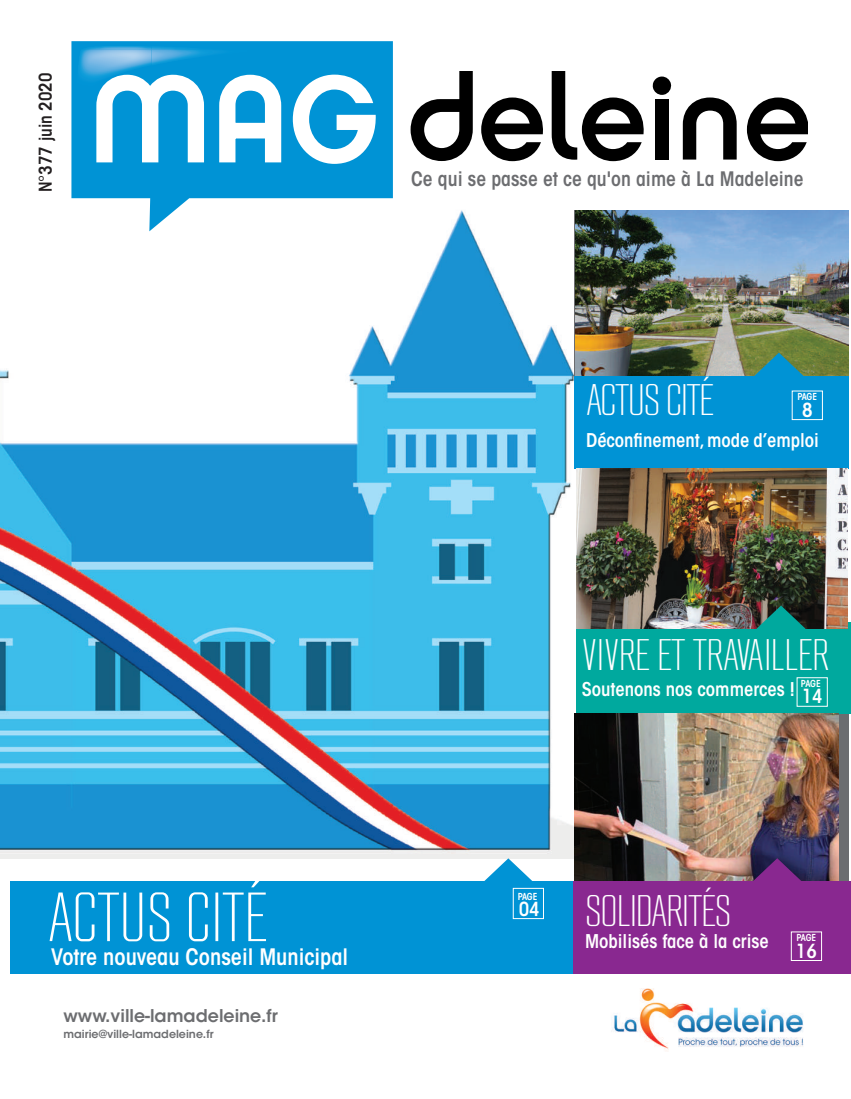
<style>
.page{position:relative;width:851px;height:1099px;background:#fff}
.page>*{position:absolute;margin:0;border:0;box-sizing:border-box;transform-origin:0 0}
.t1{font:300 68.75px "RB No 2";color:#fff}
.t2{font:300 43.75px "RB No 2";letter-spacing:-.02em;color:#fff}
.t3{font:300 43.75px "RB No 2";color:#fff}
.t4{font:600 condensed 22.5px "ITC Avant Garde Std";color:#fff}
.t5{font:600 condensed 19.75px "ITC Avant Garde Std";color:#6c6d70}
.t6{font:600 condensed 19.25px "ITC Avant Garde Std";color:#fff}
.t7{font:600 condensed 18.75px "ITC Avant Garde Std";color:#fff}
.t8{font:600 17.5px "ITC Avant Garde Std";color:#6c6d70}
.t9{font:600 condensed 17.5px "ITC Avant Garde Std";color:#231f20}
.t10{font:600 11.12px "ITC Avant Garde Std";color:#6c6d70}
.t11{font:600 condensed 9.62px "ITC Avant Garde Std";letter-spacing:-.03em;color:#fff}
</style>
<div class="page">
<img style="left:0;top:210px;width:574px;height:648px">
<div style="left:576px;top:622px;width:274px;height:92px;background:#00a99e"></div>
<div style="left:574px;top:713px;width:274px;height:242px;background:#6c6d70"></div>
<img style="left:574px;top:713px;width:264px;height:168px">
<div style="left:572px;top:881px;width:278px;height:92px;background:#892890"></div>
<svg style="left:752px;top:858px;width:49px;height:23px"></svg>
<img style="left:575px;top:210px;width:273px;height:166px">
<div style="left:574px;top:376px;width:274px;height:93px;background:#0093d5"></div>
<svg style="left:754px;top:352px;width:49px;height:39px"></svg>
<img style="left:576px;top:468px;width:271px;height:160px">
<svg style="left:756px;top:605px;width:49px;height:24px"></svg>
<div style="left:11px;top:881px;width:562px;height:92px;background:#0093d5"></div>
<svg style="left:483px;top:858px;width:50px;height:46px"></svg>
<div style="left:513px;top:888px;width:30px;height:30px;background:#0093d5"></div>
<img style="left:612px;top:988px;width:192px;height:62px">
<svg style="left:71px;top:41px;width:322px;height:190px;fill:#0093d5"></svg>
<svg style="left:410px;top:71px;width:62px;height:90px"></svg>
<svg style="left:481px;top:97px;width:62px;height:64px"></svg>
<svg style="left:551px;top:71px;width:93px;height:90px"></svg>
<div style="left:655px;top:99px;width:13px;height:60px;background:#000"></div>
<svg style="left:682px;top:97px;width:54px;height:62px"></svg>
<svg style="left:746px;top:97px;width:61px;height:64px"></svg>
<svg style="left:652px;top:77px;width:19px;height:18px"></svg>
<svg style="left:96px;top:75px;width:108px;height:87px"></svg>
<svg style="left:219px;top:75px;width:62px;height:87px"></svg>
<svg style="left:293px;top:75px;width:83px;height:89px"></svg>
<img style="left:80px;top:46px;width:178px;height:3px">
<img style="left:76px;top:70px;width:57px;height:38px">
<img style="left:151px;top:49px;width:184px;height:17px">
<p class="t9" style="left:39px;top:192px;width:121px;rotate:-90deg">N°377 juin 2020</p>
<p class="t5" style="left:411px;top:172px;width:393px">Ce qui se passe et ce qu'on aime à La Madeleine</p>
<h2 class="t2" style="left:586px;top:384px;width:129px">ACTUS CITÉ</h2>
<p class="t7" style="left:586px;top:433px;width:234px">Déconfinement,mode d’emploi</p>
<p class="t11" style="left:797px;top:393px;width:21px">PAGE</p>
<p class="t6" style="left:801px;top:402px;width:12px">8</p>
<h1 class="t1" style="left:48px;top:892px;width:220px">ACTUS CITÉ</h1>
<p class="t4" style="left:51px;top:948px;width:298px">Votre nouveau Conseil Municipal</p>
<p class="t8" style="left:63px;top:1008px;width:216px">www.ville-lamadeleine.fr</p>
<p class="t10" style="left:63px;top:1029px;width:151px">mairie@ville-lamadeleine.fr</p>
<h2 class="t3" style="left:582px;top:639px;width:248px">VIVRE ET TRAVAILLER</h2>
<p class="t7" style="left:581px;top:682px;width:214px">Soutenons nos commerces !</p>
<p class="t11" style="left:800px;top:680px;width:21px">PAGE</p>
<p class="t6" style="left:801px;top:689px;width:22px">14</p>
<p class="t11" style="left:517px;top:893px;width:21px">PAGE</p>
<p class="t6" style="left:518px;top:901px;width:23px">04</p>
<h2 class="t2" style="left:585px;top:895px;width:148px">SOLIDARITÉS</h2>
<p class="t7" style="left:585px;top:934px;width:185px">Mobilisés face à la crise</p>
<p class="t11" style="left:796px;top:934px;width:21px">PAGE</p>
<p class="t6" style="left:795px;top:943px;width:22px">16</p>
</div>
